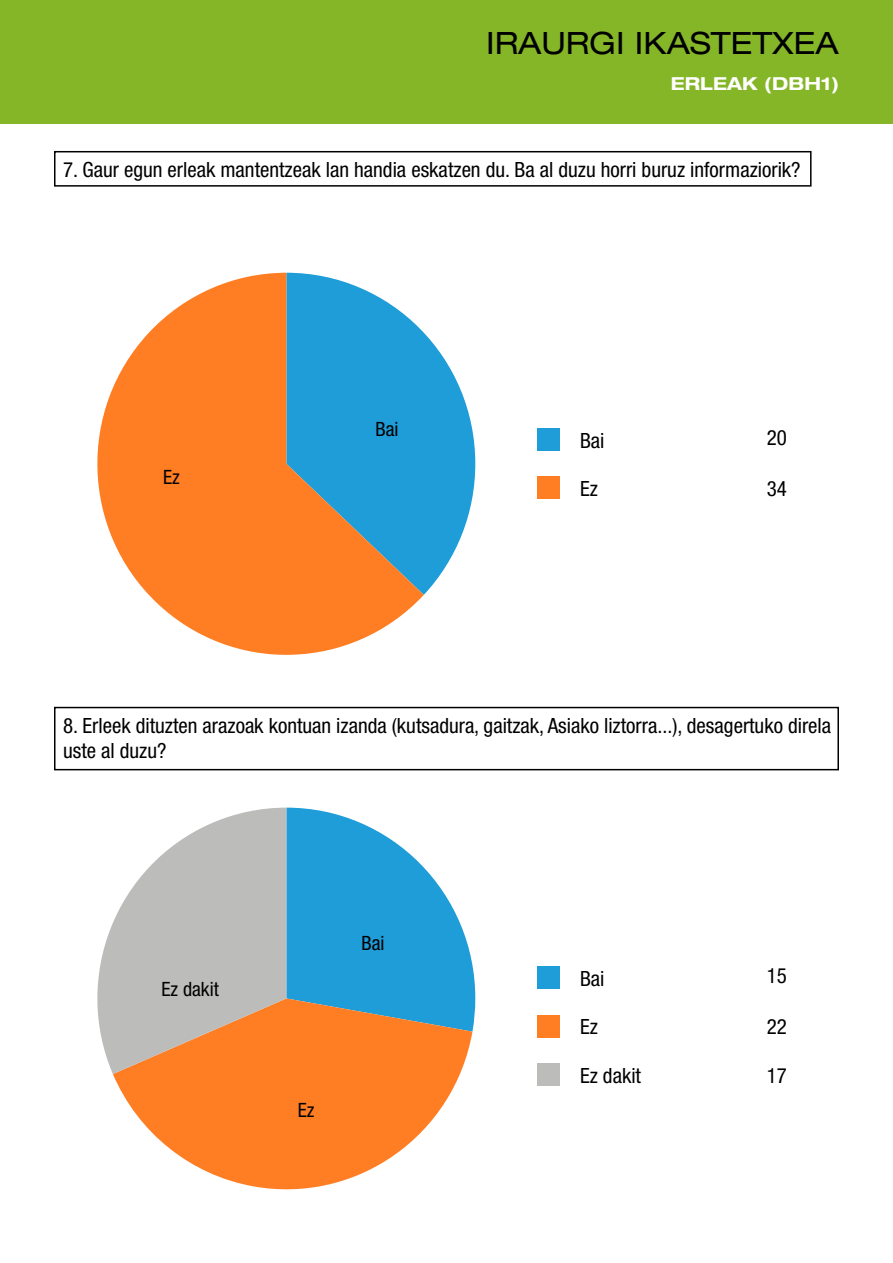
<style>
.page{position:relative;width:893px;height:1263px;background:#fff}
.page>*{position:absolute;margin:0;border:0;box-sizing:border-box;transform-origin:0 0}
.t1{font:expanded 30.75px "Helvetica Neue";color:#000}
.t2{font:condensed 21px/25.2px "Helvetica Neue";color:#000}
.t3{font:condensed 19.8px "Helvetica Neue";color:#000}
.t4{font:700 expanded 18px "Helvetica Neue";color:#fff}
</style>
<div class="page">
<div style="left:0;top:0;width:893px;height:123px;background:#84b627"></div>
<svg style="left:286px;top:808px;width:189px;height:223px"></svg>
<svg style="left:113px;top:998px;width:359px;height:192px;fill:#ff7e24"></svg>
<svg style="left:97px;top:808px;width:189px;height:266px;fill:#bcbcbb"></svg>
<svg style="left:424px;top:333px;width:51px;height:262px;fill:#1f9dd9"></svg>
<svg style="left:97px;top:273px;width:327px;height:382px;fill:#ff7e24"></svg>
<div style="left:54px;top:151px;width:757px;height:36px;border:2px solid #000"></div>
<div style="left:54px;top:707px;width:785px;height:63px;border:2px solid #000"></div>
<div style="left:537px;top:428px;width:23px;height:23px;background:#1f9dd9"></div>
<div style="left:537px;top:966px;width:23px;height:23px;background:#1f9dd9"></div>
<div style="left:537px;top:476px;width:23px;height:23px;background:#ff7e24"></div>
<div style="left:537px;top:1015px;width:23px;height:22px;background:#ff7e24"></div>
<div style="left:537px;top:1063px;width:23px;height:23px;background:#bcbcbb"></div>
<h1 class="t1" style="left:486px;top:24px;width:354px">IRAURGI IKASTETXEA</h1>
<p class="t4" style="left:671px;top:72px;width:170px">ERLEAK (DBH1)</p>
<p class="t2" style="left:63px;top:157px;width:739px">7. Gaur egun erleak mantentzeak lan handia eskatzen du. Ba al duzu horri buruz informaziorik?</p>
<p class="t3" style="left:163px;top:466px;width:18px">Ez</p>
<p class="t3" style="left:376px;top:418px;width:25px">Bai</p>
<p class="t2" style="left:580px;top:428px;width:26px">Bai</p>
<p class="t2" style="left:580px;top:476px;width:19px">Ez</p>
<p class="t2" style="left:767px;top:425px;width:22px">20</p>
<p class="t2" style="left:767px;top:476px;width:22px">34</p>
<p class="t2" style="left:63px;top:713px;width:770px">8. Erleek dituzten arazoak kontuan izanda (kutsadura, gaitzak, Asiako liztorra...), desagertuko direla uste al duzu?</p>
<p class="t3" style="left:161px;top:978px;width:59px">Ez dakit</p>
<p class="t3" style="left:361px;top:931px;width:25px">Bai</p>
<p class="t3" style="left:298px;top:1098px;width:18px">Ez</p>
<p class="t2" style="left:580px;top:966px;width:26px">Bai</p>
<p class="t2" style="left:580px;top:1014px;width:19px">Ez</p>
<p class="t2" style="left:580px;top:1062px;width:63px">Ez dakit</p>
<p class="t2" style="left:767px;top:963px;width:22px">15</p>
<p class="t2" style="left:767px;top:1014px;width:22px">22</p>
<p class="t2" style="left:767px;top:1062px;width:22px">17</p>
</div>
